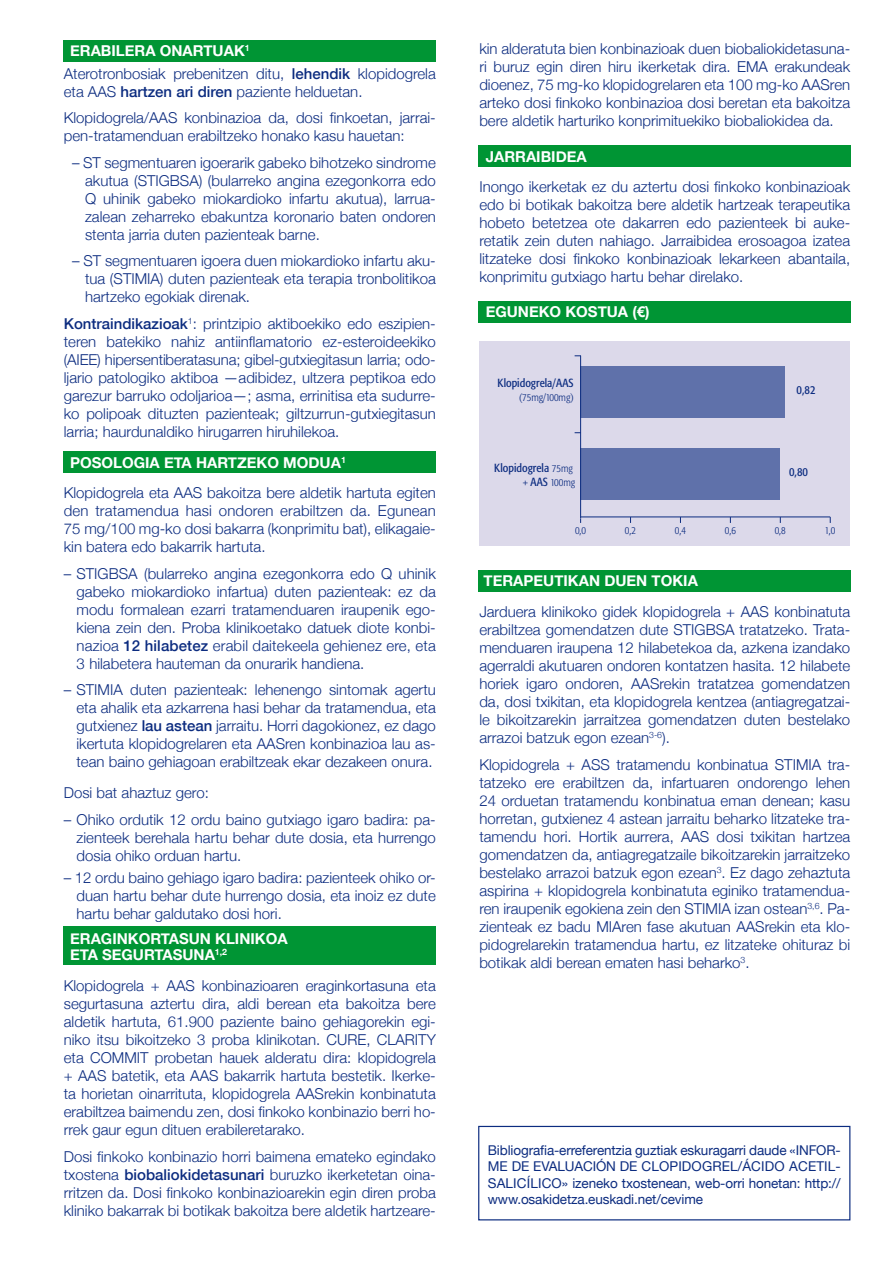
<style>
.page{position:relative;width:893px;height:1263px;background:#fff}
.page>*{position:absolute;margin:0;border:0;box-sizing:border-box;transform-origin:0 0}
.TEXT_NR{font:300 15px/18px "Helvetica Neue";color:#0c2c80;text-align:justify}
.TEX{font:300 15px/18px "Helvetica Neue";color:#0c2c80;text-align:justify}
.TIT_1{font:700 15px/16.5px "Helvetica Neue";color:#fff}
.TEXT_NR-2{font:700 15px "Helvetica Neue";color:#fff}
.t1{font:13.5px/16.5px "Helvetica Neue";letter-spacing:-.01em;color:#0c2c80;text-align:justify}
.t2{font:condensed 12px "Formata";color:#0c2c80}
.t3{font:condensed 11.7px "Formata";color:#0c2c80}
.t4{font:300 condensed 10.5px "Formata";color:#0c2c80}
.s1{font-weight:500}
.s2{font-weight:300;font-size:10.5px}
.s3{font-weight:400;font-size:11.7px}
</style>
<div class="page">
<div style="left:478px;top:145px;width:372px;height:22px;background:#009534"></div>
<div style="left:478px;top:301px;width:372px;height:21px;background:#009534"></div>
<div style="left:478px;top:570px;width:372px;height:22px;background:#009534"></div>
<div style="left:64px;top:927px;width:372px;height:38px;background:#009534"></div>
<div style="left:64px;top:40px;width:372px;height:21px;background:#009534"></div>
<div style="left:478px;top:1126px;width:372px;height:94px;border:1px solid #0c2c80"></div>
<div style="left:64px;top:452px;width:372px;height:21px;background:#009534"></div>
<div style="left:479px;top:341px;width:370px;height:204px;background:#dcd9ea"></div>
<hr style="left:581px;top:516px;width:249px;height:1px;background:#0c2c80">
<hr style="left:580px;top:356px;width:1px;height:162px;background:#0c2c80">
<div style="left:581px;top:366px;width:204px;height:52px;background:#5f71aa"></div>
<div style="left:581px;top:449px;width:199px;height:51px;background:#5f71aa"></div>
<p class="TIT_1" style="left:70px;top:42px;width:181px">ERABILERA ONARTUAK<sup>1</sup></p>
<p class="TEXT_NR" style="left:64px;top:63px;width:374px">Aterotronbosiak prebenitzen ditu, <span class="s1">lehendik</span> klopidogrela eta AAS <span class="s1">hartzen ari diren</span> paziente helduetan.</p>
<p class="TEXT_NR" style="left:64px;top:108px;width:374px">Klopidogrela/AAS konbinazioa da, dosi finkoetan, jarrai&shy;pen-tratamenduan erabiltzeko honako kasu hauetan:</p>
<p class="TEXT_NR" style="left:85px;top:153px;width:352px;text-indent:-13px">– ST segmentuaren igoerarik gabeko bihotzeko sindrome akutua (STIGBSA) (bularreko angina ezegonkorra edo Q uhinik gabeko miokardioko infartu akutua), larrua&shy;zalean zeharreko ebakuntza koronario baten ondoren stenta jarria duten pazienteak barne.</p>
<p class="TEXT_NR" style="left:85px;top:251px;width:352px;text-indent:-13px">– ST segmentuaren igoera duen miokardioko infartu aku&shy;tua (STIMIA) duten pazienteak eta terapia tronbolitikoa hartzeko egokiak direnak.</p>
<p class="TEXT_NR" style="left:64px;top:314px;width:374px"><span class="s1">Kontraindikazioak</span><sup>1</sup>: printzipio aktiboekiko edo eszipien&shy;teren batekiko nahiz antiinflamatorio ez-esteroideekiko (AIEE) hipersentiberatasuna; gibel-gutxiegitasun larria; odo&shy;ljario patologiko aktiboa —adibidez, ultzera peptikoa edo garezur barruko odoljarioa—; asma, errinitisa eta sudurre&shy;ko polipoak dituzten pazienteak; giltzurrun-gutxiegitasun larria; haurdunaldiko hirugarren hiruhilekoa.</p>
<p class="TIT_1" style="left:70px;top:453px;width:277px">POSOLOGIA ETA HARTZEKO MODUA<sup>1</sup></p>
<p class="TEXT_NR" style="left:64px;top:483px;width:374px">Klopidogrela eta AAS bakoitza bere aldetik hartuta egiten den tratamendua hasi ondoren erabiltzen da. Egunean 75 mg/100 mg-ko dosi bakarra (konprimitu bat), elikagaie&shy;kin batera edo bakarrik hartuta.</p>
<p class="TEX" style="left:77px;top:564px;width:361px;text-indent:-13px">– STIGBSA (bularreko angina ezegonkorra edo Q uhinik gabeko miokardioko infartua) duten pazienteak: ez da modu formalean ezarri tratamenduaren iraupenik ego&shy;kiena zein den. Proba klinikoetako datuek diote konbi&shy;nazioa <span class="s1">12 hilabetez</span> erabil daitekeela gehienez ere, eta 3 hilabetera hauteman da onurarik handiena.</p>
<p class="TEX" style="left:77px;top:680px;width:361px;text-indent:-13px">– STIMIA duten pazienteak: lehenengo sintomak agertu eta ahalik eta azkarrena hasi behar da tratamendua, eta gutxienez <span class="s1">lau astean</span> jarraitu. Horri dagokionez, ez dago ikertuta klopidogrelaren eta AASren konbinazioa lau as&shy;tean baino gehiagoan erabiltzeak ekar dezakeen onura.</p>
<p class="TEXT_NR" style="left:64px;top:783px;width:147px">Dosi bat ahaztuz gero:</p>
<p class="TEX" style="left:77px;top:809px;width:361px;text-indent:-13px">– Ohiko ordutik 12 ordu baino gutxiago igaro badira: pa&shy;zienteek berehala hartu behar dute dosia, eta hurrengo dosia ohiko orduan hartu.</p>
<p class="TEX" style="left:77px;top:868px;width:361px;text-indent:-13px">– 12 ordu baino gehiago igaro badira: pazienteek ohiko or&shy;duan hartu behar dute hurrengo dosia, eta inoiz ez dute hartu behar galdutako dosi hori.</p>
<p class="TIT_1" style="left:70px;top:929px;width:219px">ERAGINKORTASUN KLINIKOA<br>ETA SEGURTASUNA<sup>1,2</sup></p>
<p class="TEXT_NR" style="left:64px;top:976px;width:374px">Klopidogrela + AAS konbinazioaren eraginkortasuna eta segurtasuna aztertu dira, aldi berean eta bakoitza bere aldetik hartuta, 61.900 paziente baino gehiagorekin egi&shy;niko itsu bikoitzeko 3 proba klinikotan. CURE, CLARITY eta COMMIT probetan hauek alderatu dira: klopidogrela + AAS batetik, eta AAS bakarrik hartuta bestetik. Ikerke&shy;ta horietan oinarrituta, klopidogrela AASrekin konbinatuta erabiltzea baimendu zen, dosi finkoko konbinazio berri ho&shy;rrek gaur egun dituen erabileretarako.</p>
<p class="TEXT_NR" style="left:64px;top:1146px;width:374px">Dosi finkoko konbinazio horri baimena emateko egindako txostena <span class="s1">biobaliokidetasunari</span> buruzko ikerketetan oina&shy;rritzen da. Dosi finkoko konbinazioarekin egin diren proba kliniko bakarrak bi botikak bakoitza bere aldetik hartzeare-</p>
<p class="TEXT_NR" style="left:479px;top:39px;width:372px">kin alderatuta bien konbinazioak duen biobaliokidetasuna&shy;ri buruz egin diren hiru ikerketak dira. EMA erakundeak dioenez, 75 mg-ko klopidogrelaren eta 100 mg-ko AASren arteko dosi finkoko konbinazioa dosi beretan eta bakoitza bere aldetik harturiko konprimituekiko biobaliokidea da.</p>
<p class="TIT_1" style="left:486px;top:147px;width:103px">JARRAIBIDEA</p>
<p class="TEXT_NR" style="left:479px;top:177px;width:372px">Inongo ikerketak ez du aztertu dosi finkoko konbinazioak edo bi botikak bakoitza bere aldetik hartzeak terapeutika hobeto betetzea ote dakarren edo pazienteek bi auke&shy;retatik zein duten nahiago. Jarraibidea erosoagoa izatea litzateke dosi finkoko konbinazioak lekarkeen abantaila, konprimitu gutxiago hartu behar direlako.</p>
<p class="TIT_1" style="left:486px;top:303px;width:165px">EGUNEKO KOSTUA (€)</p>
<p class="t3" style="left:498px;top:376px;width:78px">Klopidogrela/AAS</p>
<p class="t4" style="left:519px;top:391px;width:56px">(75mg/100mg)</p>
<p class="t3" style="left:494px;top:461px;width:80px">Klopidogrela <span class="s2">75mg</span></p>
<p class="t4" style="left:523px;top:476px;width:54px">+ <span class="s3">AAS</span> 100mg</p>
<p class="t2" style="left:796px;top:383px;width:20px">0,82</p>
<p class="t2" style="left:789px;top:465px;width:20px">0,80</p>
<p class="t4" style="left:575px;top:525px;width:13px">0,0</p>
<p class="t4" style="left:625px;top:525px;width:13px">0,2</p>
<p class="t4" style="left:675px;top:525px;width:13px">0,4</p>
<p class="t4" style="left:725px;top:525px;width:13px">0,6</p>
<p class="t4" style="left:775px;top:525px;width:13px">0,8</p>
<p class="t4" style="left:825px;top:525px;width:12px">1,0</p>
<p class="TEXT_NR-2" style="left:483px;top:567px;width:216px">TERAPEUTIKAN DUEN TOKIA</p>
<p class="TEXT_NR" style="left:479px;top:602px;width:372px">Jarduera klinikoko gidek klopidogrela + AAS konbinatuta erabiltzea gomendatzen dute STIGBSA tratatzeko. Trata&shy;menduaren iraupena 12 hilabetekoa da, azkena izandako agerraldi akutuaren ondoren kontatzen hasita. 12 hilabete horiek igaro ondoren, AASrekin tratatzea gomendatzen da, dosi txikitan, eta klopidogrela kentzea (antiagregatzai&shy;le bikoitzarekin jarraitzea gomendatzen duten bestelako arrazoi batzuk egon ezean<sup>3-6</sup>).</p>
<p class="TEXT_NR" style="left:479px;top:754px;width:372px">Klopidogrela + ASS tratamendu konbinatua STIMIA tra&shy;tatzeko ere erabiltzen da, infartuaren ondorengo lehen 24 orduetan tratamendu konbinatua eman denean; kasu horretan, gutxienez 4 astean jarraitu beharko litzateke tra&shy;tamendu hori. Hortik aurrera, AAS dosi txikitan hartzea gomendatzen da, antiagregatzaile bikoitzarekin jarraitzeko bestelako arrazoi batzuk egon ezean<sup>3</sup>. Ez dago zehaztuta aspirina + klopidogrela konbinatuta eginiko tratamendua&shy;ren iraupenik egokiena zein den STIMIA izan ostean<sup>3,6</sup>. Pa&shy;zienteak ez badu MIAren fase akutuan AASrekin eta klo&shy;pidogrelarekin tratamendua hartu, ez litzateke ohituraz bi botikak aldi berean ematen hasi beharko<sup>3</sup>.</p>
<p class="t1" style="left:488px;top:1141px;width:354px">Bibliografia-erreferentzia guztiak eskuragarri daude «INFOR-ME DE EVALUACIÓN DE CLOPIDOGREL/ÁCIDO ACETIL-SALICÍLICO» izeneko txostenean, web-orri honetan: http:// www.osakidetza.euskadi.net/cevime</p>
</div>
